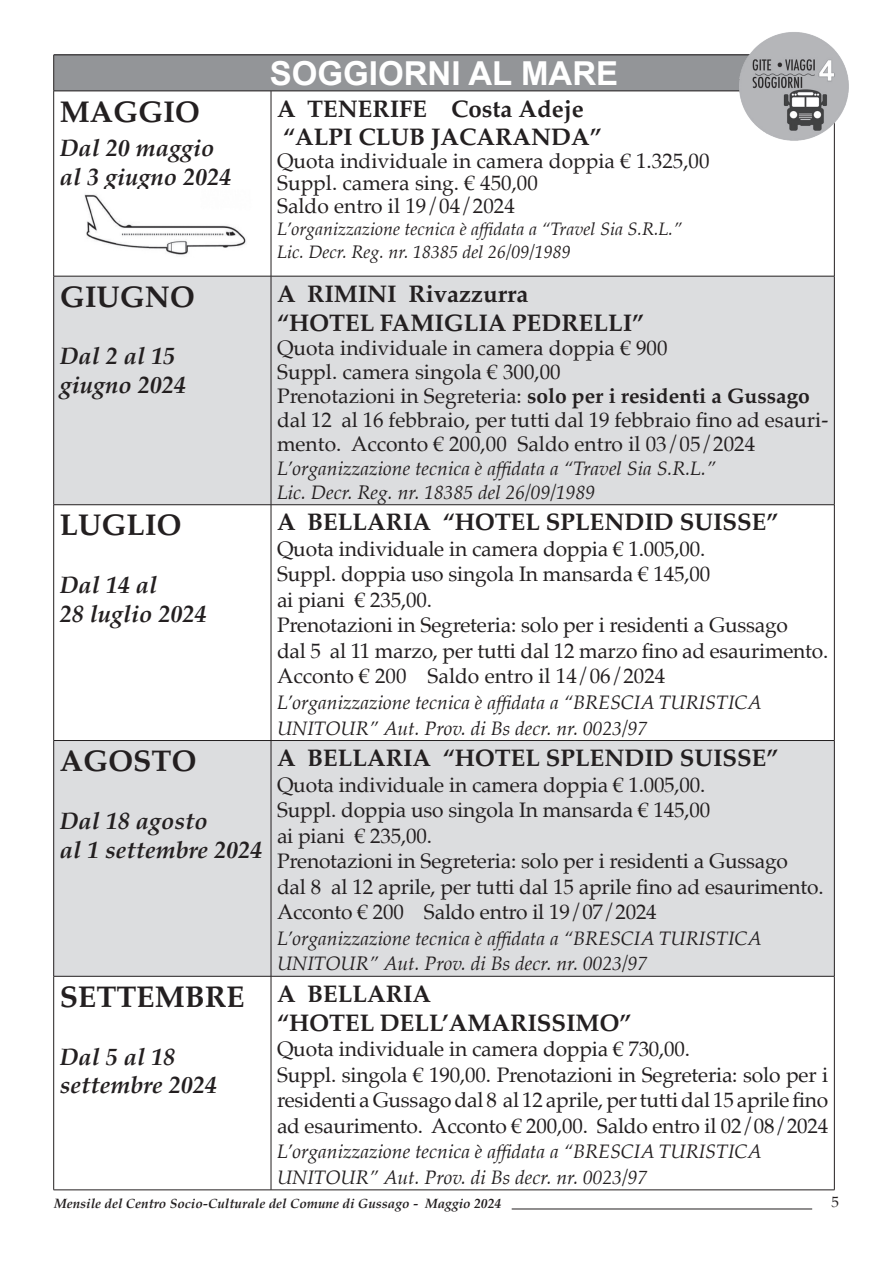
<style>
.page{position:relative;width:893px;height:1263px;background:#fff}
.page>*{position:absolute;margin:0;border:0;box-sizing:border-box;transform-origin:0 0}
.t1{font:700 33px "Arial";color:#fff}
.t2{font:700 30px "Palatino";color:#231f20}
.t3{font:700 24px/28.8px "Palatino";color:#231f20}
.t4{font:italic 700 24px/28.8px "Palatino";color:#231f20}
.t5{font:21px/25.5px "Palatino";letter-spacing:-.01em;color:#231f20}
.t6{font:italic 19.5px/25.5px "Palatino";color:#231f20}
.t7{font:italic 18px/22.5px "Palatino";color:#231f20}
.t8{font:15px "Palatino";color:#231f20}
.t9{font:italic 700 13.5px "Palatino";color:#231f20}
.s1{font-weight:700}
</style>
<div class="page">
<hr style="left:512px;top:1208px;width:300px;height:1px;background:#231f20">
<div style="left:54px;top:55px;width:780px;height:36px;background:#939598"></div>
<svg style="left:54px;top:277px;width:780px;height:699px;fill:#dcdddf"></svg>
<hr style="left:54px;top:91px;width:217px;height:1px;background:#231f20">
<hr style="left:53px;top:91px;width:1px;height:185px;background:#231f20">
<hr style="left:271px;top:91px;width:563px;height:1px;background:#231f20">
<hr style="left:834px;top:91px;width:1px;height:185px;background:#231f20">
<hr style="left:54px;top:276px;width:217px;height:1px;background:#231f20">
<hr style="left:53px;top:276px;width:1px;height:228px;background:#231f20">
<hr style="left:271px;top:276px;width:563px;height:1px;background:#231f20">
<hr style="left:834px;top:276px;width:1px;height:228px;background:#231f20">
<hr style="left:54px;top:504px;width:217px;height:1px;background:#231f20">
<hr style="left:53px;top:505px;width:1px;height:235px;background:#231f20">
<hr style="left:271px;top:504px;width:563px;height:1px;background:#231f20">
<hr style="left:834px;top:505px;width:1px;height:235px;background:#231f20">
<hr style="left:54px;top:740px;width:217px;height:1px;background:#231f20">
<hr style="left:53px;top:741px;width:1px;height:235px;background:#231f20">
<hr style="left:271px;top:740px;width:563px;height:1px;background:#231f20">
<hr style="left:834px;top:741px;width:1px;height:235px;background:#231f20">
<hr style="left:54px;top:55px;width:217px;height:1px;background:#231f20">
<hr style="left:53px;top:55px;width:1px;height:36px;background:#231f20">
<hr style="left:271px;top:55px;width:563px;height:1px;background:#231f20">
<hr style="left:271px;top:91px;width:1px;height:185px;background:#231f20">
<hr style="left:271px;top:276px;width:1px;height:228px;background:#231f20">
<hr style="left:271px;top:505px;width:1px;height:235px;background:#231f20">
<hr style="left:271px;top:741px;width:1px;height:235px;background:#231f20">
<hr style="left:53px;top:976px;width:1px;height:214px;background:#231f20">
<hr style="left:271px;top:976px;width:1px;height:214px;background:#231f20">
<hr style="left:834px;top:976px;width:1px;height:214px;background:#231f20">
<hr style="left:54px;top:1189px;width:217px;height:1px;background:#231f20">
<hr style="left:271px;top:1189px;width:563px;height:1px;background:#231f20">
<hr style="left:54px;top:976px;width:217px;height:1px;background:#231f20">
<hr style="left:271px;top:976px;width:563px;height:1px;background:#231f20">
<img style="left:740px;top:32px;width:109px;height:111px">
<img style="left:84px;top:194px;width:162px;height:61px">
<h1 class="t1" style="left:270px;top:51px;width:350px">SOGGIORNI AL MARE</h1>
<h2 class="t2" style="left:60px;top:86px;width:141px">MAGGIO</h2>
<p class="t4" style="left:60px;top:134px;width:173px">Dal 20 maggio al 3 giugno 2024</p>
<p class="t3" style="left:277px;top:93px;width:326px">A TENERIFE Costa Adeje “ALPI CLUB JACARANDA”</p>
<p class="t5" style="left:277px;top:149px;width:434px;line-height:22.5px">Quota individuale in camera doppia € 1.325,00<br>Suppl. camera sing. € 450,00<br>Saldo entro il 19/04/2024</p>
<p class="t7" style="left:277px;top:218px;width:406px">L’organizzazione tecnica è affidata a “Travel Sia S.R.L.”<br>Lic. Decr. Reg. nr. 18385 del 26/09/1989</p>
<h2 class="t2" style="left:60px;top:271px;width:136px">GIUGNO</h2>
<p class="t4" style="left:60px;top:342px;width:128px">Dal 2 al 15 giugno 2024</p>
<p class="t3" style="left:277px;top:279px;width:369px">A RIMINI Rivazzurra<br>“HOTEL FAMIGLIA PEDRELLI”</p>
<p class="t5" style="left:277px;top:335px;width:553px;line-height:24px">Quota individuale in camera doppia € 900<br>Suppl. camera singola € 300,00<br>Prenotazioni in Segreteria: <span class="s1">solo per i residenti a Gussago </span>dal 12 al 16 febbraio, per tutti dal 19 febbraio fino ad esauri&shy;mento. Acconto € 200,00 Saldo entro il 03/05/2024</p>
<p class="t6" style="left:277px;top:456px;width:440px;line-height:24px">L’organizzazione tecnica è affidata a “Travel Sia S.R.L.”<br>Lic. Decr. Reg. nr. 18385 del 26/09/1989</p>
<h2 class="t2" style="left:60px;top:500px;width:123px">LUGLIO</h2>
<p class="t4" style="left:60px;top:570px;width:148px">Dal 14 al<br>28 luglio 2024</p>
<p class="t3" style="left:277px;top:507px;width:503px">A BELLARIA “HOTEL SPLENDID SUISSE”</p>
<p class="t5" style="left:277px;top:536px;width:553px">Quota individuale in camera doppia € 1.005,00.<br>Suppl. doppia uso singola In mansarda € 145,00<br>ai piani € 235,00.<br>Prenotazioni in Segreteria: solo per i residenti a Gussago<br>dal 5 al 11 marzo, per tutti dal 12 marzo fino ad esaurimento.<br>Acconto € 200 Saldo entro il 14/06/2024</p>
<p class="t6" style="left:277px;top:689px;width:486px">L’organizzazione tecnica è affidata a “BRESCIA TURISTICA<br>UNITOUR” Aut. Prov. di Bs decr. nr. 0023/97</p>
<h2 class="t2" style="left:60px;top:735px;width:138px">AGOSTO</h2>
<p class="t4" style="left:60px;top:806px;width:204px">Dal 18 agosto<br>al 1 settembre 2024</p>
<p class="t3" style="left:277px;top:743px;width:503px">A BELLARIA “HOTEL SPLENDID SUISSE”</p>
<p class="t5" style="left:277px;top:772px;width:548px">Quota individuale in camera doppia € 1.005,00.<br>Suppl. doppia uso singola In mansarda € 145,00<br>ai piani € 235,00.<br>Prenotazioni in Segreteria: solo per i residenti a Gussago<br>dal 8 al 12 aprile, per tutti dal 15 aprile fino ad esaurimento.<br>Acconto € 200 Saldo entro il 19/07/2024</p>
<p class="t6" style="left:277px;top:925px;width:486px">L’organizzazione tecnica è affidata a “BRESCIA TURISTICA<br>UNITOUR” Aut. Prov. di Bs decr. nr. 0023/97</p>
<h2 class="t2" style="left:60px;top:971px;width:187px">SETTEMBRE</h2>
<p class="t4" style="left:60px;top:1042px;width:159px">Dal 5 al 18 settembre 2024</p>
<p class="t3" style="left:277px;top:979px;width:356px">A BELLARIA<br>“HOTEL DELL’AMARISSIMO”</p>
<p class="t5" style="left:277px;top:1036px;width:553px">Quota individuale in camera doppia € 730,00.<br>Suppl. singola € 190,00. Prenotazioni in Segreteria: solo per i residenti a Gussago dal 8 al 12 aprile, per tutti dal 15 aprile fino ad esaurimento. Acconto € 200,00. Saldo entro il 02/08/2024</p>
<p class="t6" style="left:277px;top:1139px;width:486px">L’organizzazione tecnica è affidata a “BRESCIA TURISTICA<br>UNITOUR” Aut. Prov. di Bs decr. nr. 0023/97</p>
<p class="t9" style="left:54px;top:1192px;width:449px">Mensile del Centro Socio-Culturale del Comune di Gussago - Maggio 2024</p>
<p class="t8" style="left:831px;top:1190px;width:9px">5</p>
</div>
